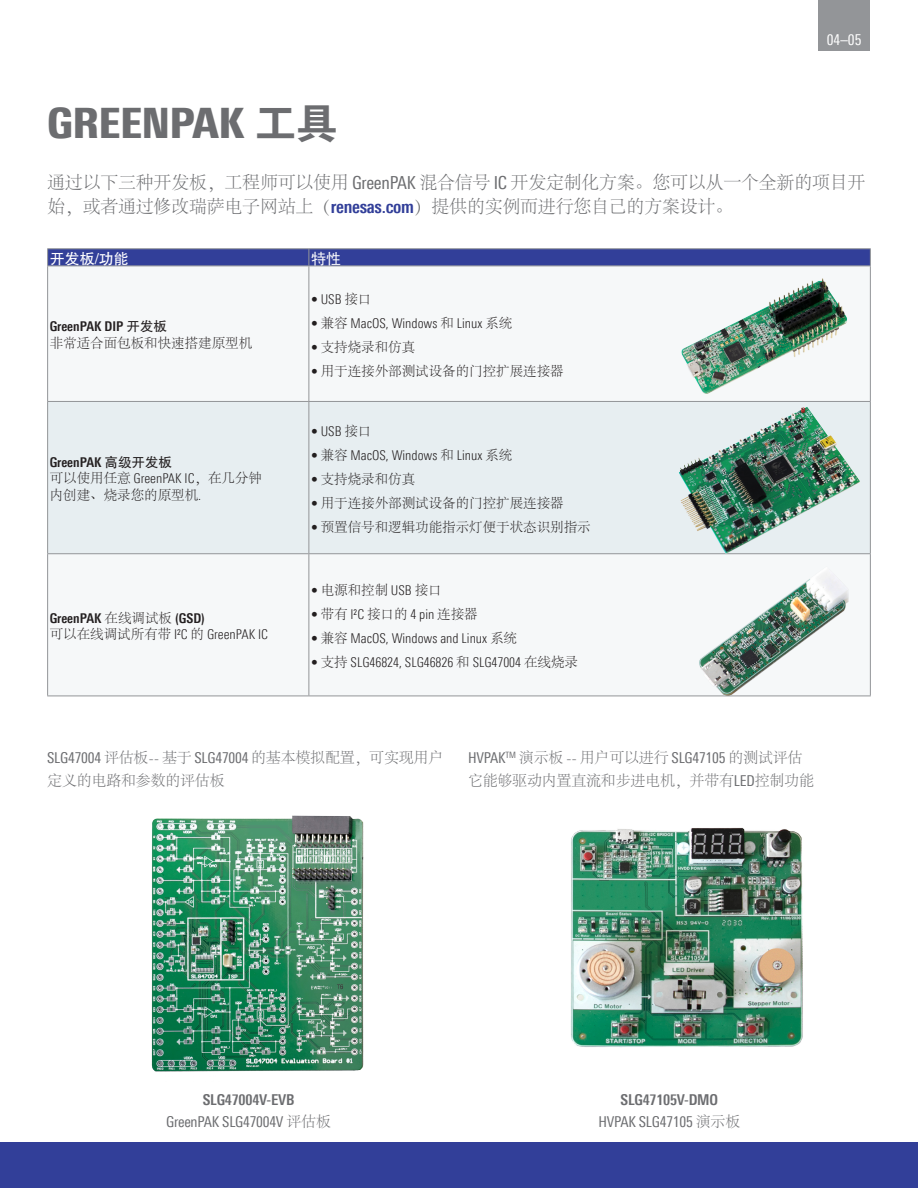
<style>
.page{position:relative;width:918px;height:1188px;background:#fff}
.page>*{position:absolute;margin:0;border:0;box-sizing:border-box;transform-origin:0 0}
.body_10_15_LinoUni{font:900 42px "Linotype Univers 820 Cn";letter-spacing:-.015em;color:#6c6d70}
.body_10_15_LinoUni-2{font:300 18px/24px "Adobe Song Std";letter-spacing:-.015em;color:#6c6d70}
.body_10_15_LinoUni-3{font:300 15px/22.5px "Adobe Song Std";letter-spacing:-.015em;color:#6c6d70}
.body_10_15_LinoUni-4{font:15px/22.5px "Linotype Univers 420 Cn";letter-spacing:-.015em;color:#6c6d70;text-align:center}
.body_10_15_LinoUni-5{font:700 15px/22.5px "Linotype Univers 620 Cn";letter-spacing:-.015em;color:#6c6d70;text-align:center}
.t1{font:15px "FZHTK GBK1 0";color:#fff}
.t2{font:15px "Linotype Univers 420 Cn";color:#fff}
.t3{font:15px "Sim Hei";color:#fff}
.t4{font:300 13.5px "Linotype Univers 320 Cn";color:#231f20}
.t5{font:300 13.5px "Adobe Song Std";color:#231f20}
.t6{font:700 13.5px "Linotype Univers 620 Cn";color:#231f20}
.s1{font-family:"FZDHTK GBK1 0";font-weight:400}
.s2{font-family:"Linotype Univers 420 Cn";font-weight:400}
.s3{font-family:"Linotype Univers 620 Cn";font-weight:700;color:#323f99}
.s4{font-family:"FZHTK GBK1 0";font-weight:400}
.s5{font-family:"Linotype Univers 320 Cn"}
.s6{font-family:"Adobe Song Std";font-weight:300}
.s7{font-family:"Adobe Song Std"}
.s8{font-family:"Linotype Univers 620 Cn";font-weight:700}
</style>
<div class="page">
<div style="left:0;top:1143px;width:918px;height:45px;background:#323f99"></div>
<div style="left:819px;top:0;width:51px;height:51px;background:#939598"></div>
<div style="left:48px;top:267px;width:822px;height:429px;background:#f6f8f9"></div>
<div style="left:48px;top:402px;width:822px;height:151px;background:#e7eef1"></div>
<hr style="left:47px;top:248px;width:262px;height:1px;background:#939598">
<hr style="left:309px;top:248px;width:562px;height:1px;background:#939598">
<svg style="left:47px;top:249px;width:824px;height:17px;background:#374499"></svg>
<hr style="left:47px;top:266px;width:262px;height:1px;background:#939598">
<hr style="left:47px;top:266px;width:1px;height:135px;background:#939598">
<hr style="left:309px;top:266px;width:562px;height:1px;background:#939598">
<hr style="left:309px;top:266px;width:1px;height:135px;background:#939598">
<hr style="left:870px;top:266px;width:1px;height:135px;background:#939598">
<hr style="left:47px;top:401px;width:262px;height:1px;background:#939598">
<hr style="left:47px;top:402px;width:1px;height:151px;background:#939598">
<hr style="left:309px;top:401px;width:562px;height:1px;background:#939598">
<hr style="left:309px;top:402px;width:1px;height:151px;background:#939598">
<hr style="left:870px;top:402px;width:1px;height:151px;background:#939598">
<hr style="left:47px;top:553px;width:262px;height:1px;background:#939598">
<hr style="left:47px;top:554px;width:1px;height:142px;background:#939598">
<hr style="left:309px;top:553px;width:562px;height:1px;background:#939598">
<hr style="left:309px;top:554px;width:1px;height:142px;background:#939598">
<hr style="left:870px;top:554px;width:1px;height:142px;background:#939598">
<hr style="left:47px;top:696px;width:262px;height:1px;background:#939598">
<hr style="left:309px;top:696px;width:562px;height:1px;background:#939598">
<img style="left:671px;top:270px;width:195px;height:141px">
<img style="left:675px;top:405px;width:187px;height:153px">
<img style="left:696px;top:563px;width:175px;height:134px">
<img style="left:571px;top:827px;width:232px;height:220px">
<img style="left:151px;top:815px;width:213px;height:257px">
<p class="body_10_15_LinoUni" style="left:47px;top:98px;width:292px">GREENPAK <span class="s1">工具</span></p>
<p class="t2" style="left:827px;top:31px;width:36px">04–05</p>
<p class="body_10_15_LinoUni-2" style="left:47px;top:171px;width:820px">通过以下三种开发板，工程师可以使用 <span class="s2">GreenPAK</span> 混合信号 <span class="s2">IC</span> 开发定制化方案。您可以从一个全新的项目开始，或者通过修改瑞萨电子网站上（<span class="s3">renesas.com</span>）提供的实例而进行您自己的方案设计。</p>
<p class="t1" style="left:50px;top:250px;width:81px">开发板/功能</p>
<p class="t3" style="left:311px;top:251px;width:31px">特性</p>
<p class="t6" style="left:50px;top:319px;width:119px">GreenPAK DIP <span class="s4">开发板</span></p>
<p class="t5" style="left:50px;top:335px;width:204px">非常适合面包板和快速搭建原型机</p>
<p class="t6" style="left:50px;top:454px;width:124px">GreenPAK <span class="s4">高级开发板</span></p>
<p class="t5" style="left:50px;top:471px;width:214px">可以使用任意 <span class="s5">GreenPAK IC</span>，在几分钟</p>
<p class="t5" style="left:50px;top:487px;width:153px">内创建、烧录您的原型机<span class="s5">.</span></p>
<p class="t6" style="left:50px;top:610px;width:157px">GreenPAK <span class="s6">在线调试板</span> (GSD)</p>
<p class="t4" style="left:50px;top:626px;width:220px"><span class="s7">可以在线调试所有带</span> I²C <span class="s7">的</span> GreenPAK IC</p>
<p class="t4" style="left:311px;top:291px;width:62px">• USB <span class="s7">接口</span></p>
<p class="t4" style="left:311px;top:315px;width:203px">• <span class="s7">兼容</span> MacOS, Windows <span class="s7">和</span> Linux <span class="s7">系统</span></p>
<p class="t5" style="left:311px;top:339px;width:106px"><span class="s5">•</span> 支持烧录和仿真</p>
<p class="t5" style="left:311px;top:363px;width:254px"><span class="s5">•</span> 用于连接外部测试设备的门控扩展连接器</p>
<p class="t4" style="left:311px;top:423px;width:62px">• USB <span class="s7">接口</span></p>
<p class="t4" style="left:311px;top:447px;width:203px">• <span class="s7">兼容</span> MacOS, Windows <span class="s7">和</span> Linux <span class="s7">系统</span></p>
<p class="t5" style="left:311px;top:471px;width:106px"><span class="s5">•</span> 支持烧录和仿真</p>
<p class="t5" style="left:311px;top:495px;width:254px"><span class="s5">•</span> 用于连接外部测试设备的门控扩展连接器</p>
<p class="t5" style="left:311px;top:519px;width:281px"><span class="s5">•</span> 预置信号和逻辑功能指示灯便于状态识别指示</p>
<p class="t5" style="left:311px;top:583px;width:132px"><span class="s5">•</span> 电源和控制 <span class="s5">USB</span> 接口</p>
<p class="t4" style="left:311px;top:606px;width:168px">• <span class="s7">带有</span> I²C <span class="s7">接口的</span> 4 pin <span class="s7">连接器</span></p>
<p class="t4" style="left:311px;top:630px;width:208px">• <span class="s7">兼容</span> MacOS, Windows and Linux <span class="s7">系统</span></p>
<p class="t4" style="left:311px;top:654px;width:268px">• <span class="s7">支持</span> SLG46824, SLG46826 <span class="s7">和</span> SLG47004 <span class="s7">在线烧录</span></p>
<p class="body_10_15_LinoUni-3" style="left:47px;top:747px;width:398px"><span class="s2">SLG47004</span> 评估板-- 基于 <span class="s2">SLG47004</span> 的基本模拟配置，可实现用户定义的电路和参数的评估板</p>
<p class="body_10_15_LinoUni-3" style="left:468px;top:747px;width:348px"><span class="s2">HVPAK</span><sup>TM</sup> 演示板 -- 用户可以进行 <span class="s2">SLG47105</span> 的测试评估它能够驱动内置直流和步进电机，并带有<span class="s2">LED</span>控制功能</p>
<p class="body_10_15_LinoUni-4" style="left:166px;top:1088px;width:166px"><span class="s8">SLG47004V-EVB<br></span>GreenPAK SLG47004V <span class="s6">评估板</span></p>
<p class="body_10_15_LinoUni-5" style="left:598px;top:1088px;width:143px">SLG47105V-DMO<br><span class="s2">HVPAK SLG47105</span> <span class="s6">演示板</span></p>
</div>
